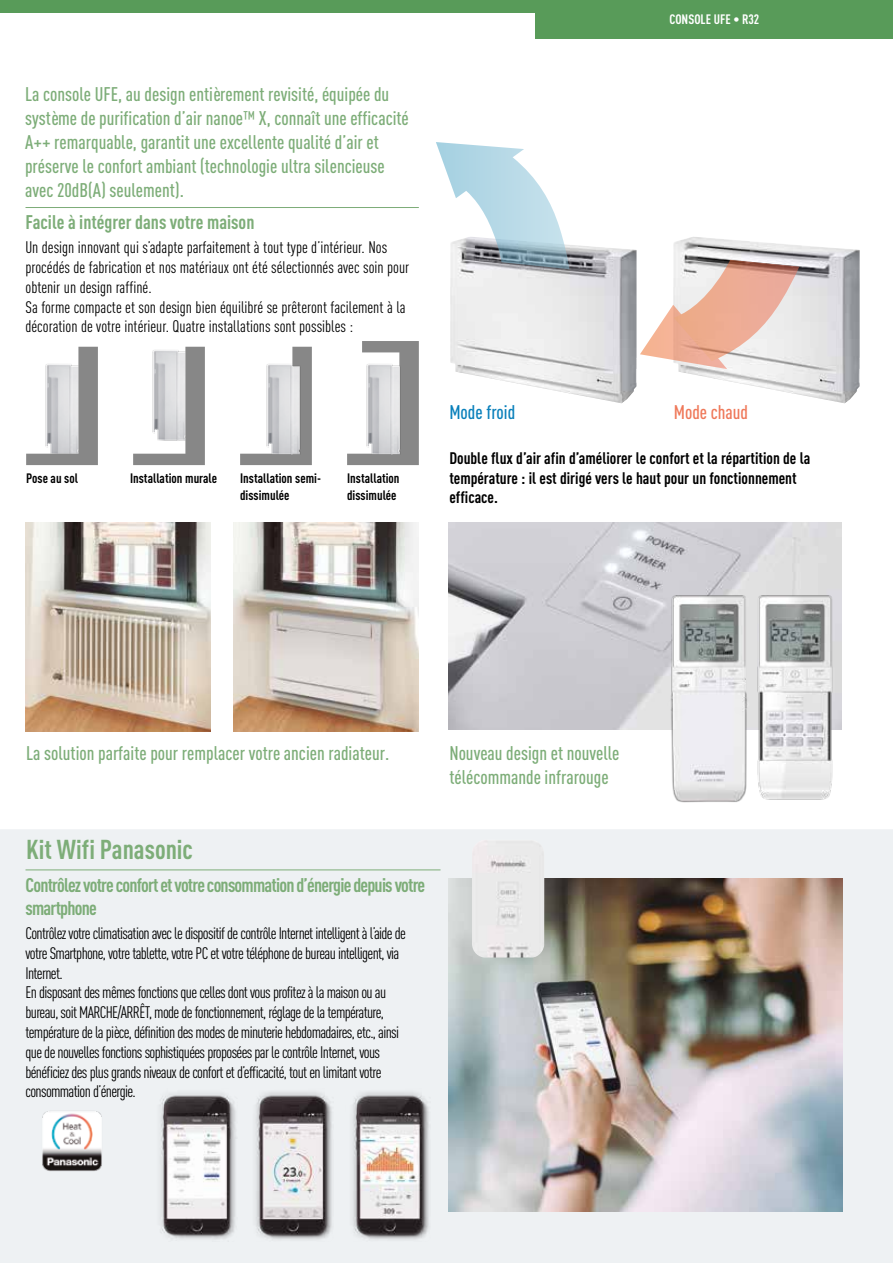
<style>
.page{position:relative;width:893px;height:1263px;background:#fff}
.page>*{position:absolute;margin:0;border:0;box-sizing:border-box;transform-origin:0 0}
.t1{font:700 27px "DIN Cond";color:#7dad78}
.t2{font:500 19.5px/24px "DIN Cond";color:#7dad78}
.t3{font:700 19.5px/23.4px "DIN Cond";letter-spacing:-.04em;color:#7dad78}
.t4{font:700 19.5px "DIN Cond";color:#7dad78}
.t5{font:500 19.5px "DIN Cond";color:#0980bb}
.t6{font:500 19.5px "DIN Cond";color:#ef7859}
.t7{font:16.5px/19.8px "DIN Cond";letter-spacing:-.04em;color:#000}
.t8{font:16.5px/19.8px "DIN Cond";color:#000}
.t9{font:700 16.5px/19.8px "DIN Cond";color:#000}
.t10{font:700 13.5px/16.2px "DIN Cond";color:#000}
.t11{font:700 13.5px "DIN Cond";color:#fff}
</style>
<div class="page">
<div style="left:0;top:0;width:893px;height:13px;background:#589b59"></div>
<div style="left:536px;top:0;width:357px;height:38px;background:#589b59"></div>
<div style="left:0;top:829px;width:893px;height:434px;background:#eef1f3"></div>
<img style="left:449px;top:879px;width:393px;height:333px">
<hr style="left:26px;top:869px;width:415px;height:1px;background:#7dad78">
<img style="left:26px;top:522px;width:185px;height:209px">
<img style="left:234px;top:522px;width:185px;height:209px">
<img style="left:472px;top:840px;width:72px;height:117px">
<img style="left:153px;top:1089px;width:86px;height:152px">
<img style="left:249px;top:1089px;width:86px;height:152px">
<img style="left:346px;top:1089px;width:86px;height:152px">
<img style="left:449px;top:522px;width:393px;height:207px">
<hr style="left:26px;top:207px;width:393px;height:1px;background:#7dad78">
<img style="left:665px;top:592px;width:170px;height:210px">
<img style="left:39px;top:1108px;width:65px;height:65px">
<img style="left:450px;top:245px;width:186px;height:158px">
<svg style="left:436px;top:142px;width:133px;height:127px"></svg>
<img style="left:673px;top:237px;width:187px;height:166px">
<svg style="left:640px;top:260px;width:159px;height:109px"></svg>
<svg style="left:26px;top:347px;width:72px;height:118px"></svg>
<svg style="left:133px;top:347px;width:72px;height:118px"></svg>
<svg style="left:240px;top:347px;width:72px;height:118px"></svg>
<img style="left:261px;top:358px;width:45px;height:99px">
<svg style="left:347px;top:341px;width:72px;height:124px"></svg>
<img style="left:361px;top:358px;width:45px;height:99px">
<p class="t2" style="left:25px;top:82px;width:385px">La console UFE, au design entièrement revisité, équipée du système de purification d’air nanoe™ X, connaît une efficacité A++ remarquable, garantit une excellente qualité d’air et préserve le confort ambiant (technologie ultra silencieuse avec 20dB(A) seulement).</p>
<p class="t4" style="left:26px;top:210px;width:230px">Facile à intégrer dans votre maison</p>
<p class="t8" style="left:26px;top:237px;width:385px">Un design innovant qui s’adapte parfaitement à tout type d’intérieur. Nos procédés de fabrication et nos matériaux ont été sélectionnés avec soin pour obtenir un design raffiné.<br>Sa forme compacte et son design bien équilibré se prêteront facilement à la décoration de votre intérieur. Quatre installations sont possibles :</p>
<p class="t10" style="left:26px;top:470px;width:53px">Pose au sol</p>
<p class="t10" style="left:130px;top:470px;width:89px">Installation murale</p>
<p class="t10" style="left:240px;top:470px;width:82px">Installation semi&shy;dissimulée</p>
<p class="t10" style="left:347px;top:470px;width:54px">Installation dissimulée</p>
<p class="t11" style="left:669px;top:11px;width:91px">CONSOLE UFE • R32</p>
<p class="t5" style="left:449px;top:401px;width:67px">Mode froid</p>
<p class="t6" style="left:674px;top:401px;width:76px">Mode chaud</p>
<p class="t9" style="left:449px;top:447px;width:362px">Double flux d’air afin d’améliorer le confort et la répartition de la température : il est dirigé vers le haut pour un fonctionnement efficace.</p>
<p class="t2" style="left:26px;top:740px;width:365px">La solution parfaite pour remplacer votre ancien radiateur.</p>
<h1 class="t1" style="left:26px;top:833px;width:168px">Kit Wifi Panasonic</h1>
<p class="t3" style="left:26px;top:872px;width:401px">Contrôlez votre confort et votre consommation d’énergie depuis votre smartphone</p>
<p class="t7" style="left:26px;top:923px;width:382px">Contrôlez votre climatisation avec le dispositif de contrôle Internet intelligent à l’aide de votre Smartphone, votre tablette, votre PC et votre téléphone de bureau intelligent, via Internet.<br>En disposant des mêmes fonctions que celles dont vous profitez à la maison ou au bureau, soit MARCHE/ARRÊT, mode de fonctionnement, réglage de la température, température de la pièce, définition des modes de minuterie hebdomadaires, etc., ainsi que de nouvelles fonctions sophistiquées proposées par le contrôle Internet, vous bénéficiez des plus grands niveaux de confort et d’efficacité, tout en limitant votre consommation d’énergie.</p>
<p class="t2" style="left:449px;top:740px;width:172px">Nouveau design et nouvelle télécommande infrarouge</p>
</div>
